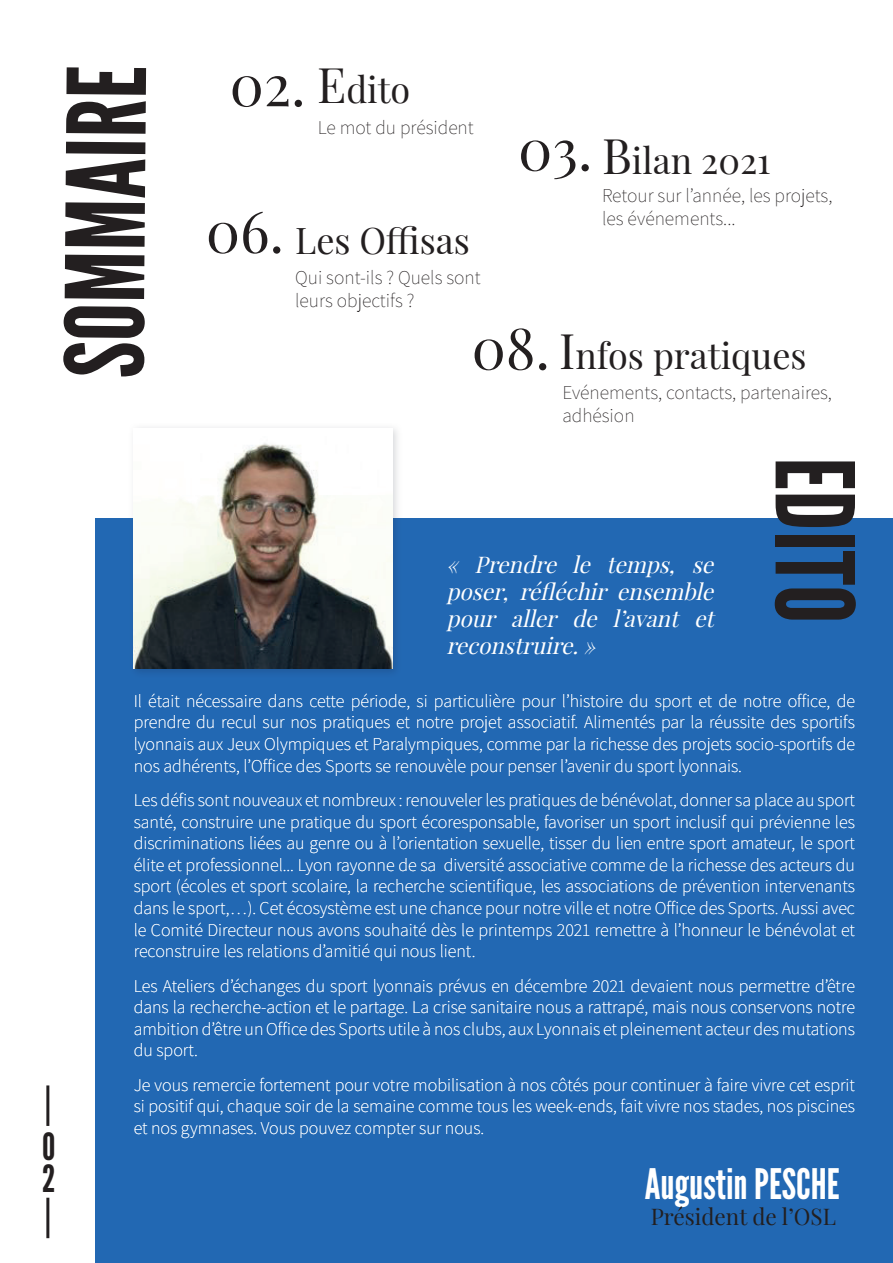
<style>
.page{position:relative;width:893px;height:1263px;background:#fff}
.page>*{position:absolute;margin:0;border:0;box-sizing:border-box;transform-origin:0 0}
.t1{font:108px "League Gothic";letter-spacing:-.01em;color:#231f20}
.t2{font:42px "League Gothic";color:#fff}
.t3{font:37.5px/31.8px "League Gothic";color:#231f20}
.t4{font:36px "Playfair Display";color:#231f20}
.t5{font:italic 22.5px/27px "Playfair Display";color:#fff;text-align:justify}
.t6{font:22.5px "Playfair Display";color:#231f20}
.t7{font:200 19.5px/23.4px "Assistant";color:#231f20}
.t8{font:200 18px/21.6px "Assistant";color:#fff;text-align:justify}
.s1{font-size:57px}
.s2{font-size:48px}
</style>
<div class="page">
<div style="left:96px;top:519px;width:797px;height:744px;background:#2268b3"></div>
<hr style="left:46px;top:1198px;width:3px;height:40px;background:#231f20">
<hr style="left:46px;top:1085px;width:3px;height:41px;background:#231f20">
<img style="left:129px;top:427px;width:273px;height:246px">
<img style="left:134px;top:428px;width:258px;height:241px">
<h1 class="t1" style="left:42px;top:379px;width:315px;rotate:-90deg">SOMMAIRE</h1>
<h3 class="t4" style="left:230px;top:61px;width:182px"><span class="s1">02.</span> <span class="s2">E</span>dito</h3>
<p class="t7" style="left:318px;top:114px;width:158px">Le mot du président</p>
<h3 class="t4" style="left:518px;top:132px;width:254px"><span class="s1">03.</span> <span class="s2">B</span>ilan 2021</h3>
<p class="t7" style="left:602px;top:182px;width:232px">Retour sur l’année, les projets, les événements...</p>
<h3 class="t4" style="left:206px;top:212px;width:265px"><span class="s1">06.</span> Les Offisas</h3>
<p class="t7" style="left:295px;top:264px;width:187px">Qui sont-ils ? Quels sont leurs objectifs ?</p>
<h3 class="t4" style="left:472px;top:327px;width:337px"><span class="s1">08.</span> <span class="s2">I</span>nfos pratiques</h3>
<p class="t7" style="left:562px;top:379px;width:271px">Evénements, contacts, partenaires, adhésion</p>
<h3 class="t3" style="left:42px;top:1131px;width:15px">0<br>2</h3>
<h1 class="t1" style="left:878px;top:457px;width:167px;rotate:90deg">EDITO</h1>
<p class="t5" style="left:446px;top:549px;width:276px">« Prendre le temps, se poser, réfléchir ensemble pour aller de l’avant et reconstruire.»</p>
<p class="t8" style="left:134px;top:689px;width:723px">Il était nécessaire dans cette période, si particulière pour l’histoire du sport et de notre office, de prendre du recul sur nos pratiques et notre projet associatif. Alimentés par la réussite des sportifs lyonnais aux Jeux Olympiques et Paralympiques, comme par la richesse des projets socio-sportifs de nos adhérents, l’Office des Sports se renouvèle pour penser l’avenir du sport lyonnais.</p>
<p class="t8" style="left:134px;top:788px;width:723px">Les défis sont nouveaux et nombreux : renouveler les pratiques de bénévolat, donner sa place au sport santé, construire une pratique du sport écoresponsable, favoriser un sport inclusif qui prévienne les discriminations liées au genre ou à l’orientation sexuelle, tisser du lien entre sport amateur, le sport élite et professionnel... Lyon rayonne de sa diversité associative comme de la richesse des acteurs du sport (écoles et sport scolaire, la recherche scientifique, les associations de prévention intervenants dans le sport,…). Cet écosystème est une chance pour notre ville et notre Office des Sports. Aussi avec le Comité Directeur nous avons souhaité dès le printemps 2021 remettre à l’honneur le bénévolat et reconstruire les relations d’amitié qui nous lient.</p>
<p class="t8" style="left:134px;top:974px;width:723px">Les Ateliers d’échanges du sport lyonnais prévus en décembre 2021 devaient nous permettre d’être dans la recherche-action et le partage. La crise sanitaire nous a rattrapé, mais nous conservons notre ambition d’être un Office des Sports utile à nos clubs, aux Lyonnais et pleinement acteur des mutations du sport.</p>
<p class="t8" style="left:134px;top:1073px;width:723px">Je vous remercie fortement pour votre mobilisation à nos côtés pour continuer à faire vivre cet esprit si positif qui, chaque soir de la semaine comme tous les week-ends, fait vivre nos stades, nos piscines et nos gymnases. Vous pouvez compter sur nous.</p>
<h2 class="t2" style="left:645px;top:1159px;width:196px">Augustin PESCHE</h2>
<p class="t6" style="left:651px;top:1199px;width:187px">Président de l’OSL</p>
</div>
